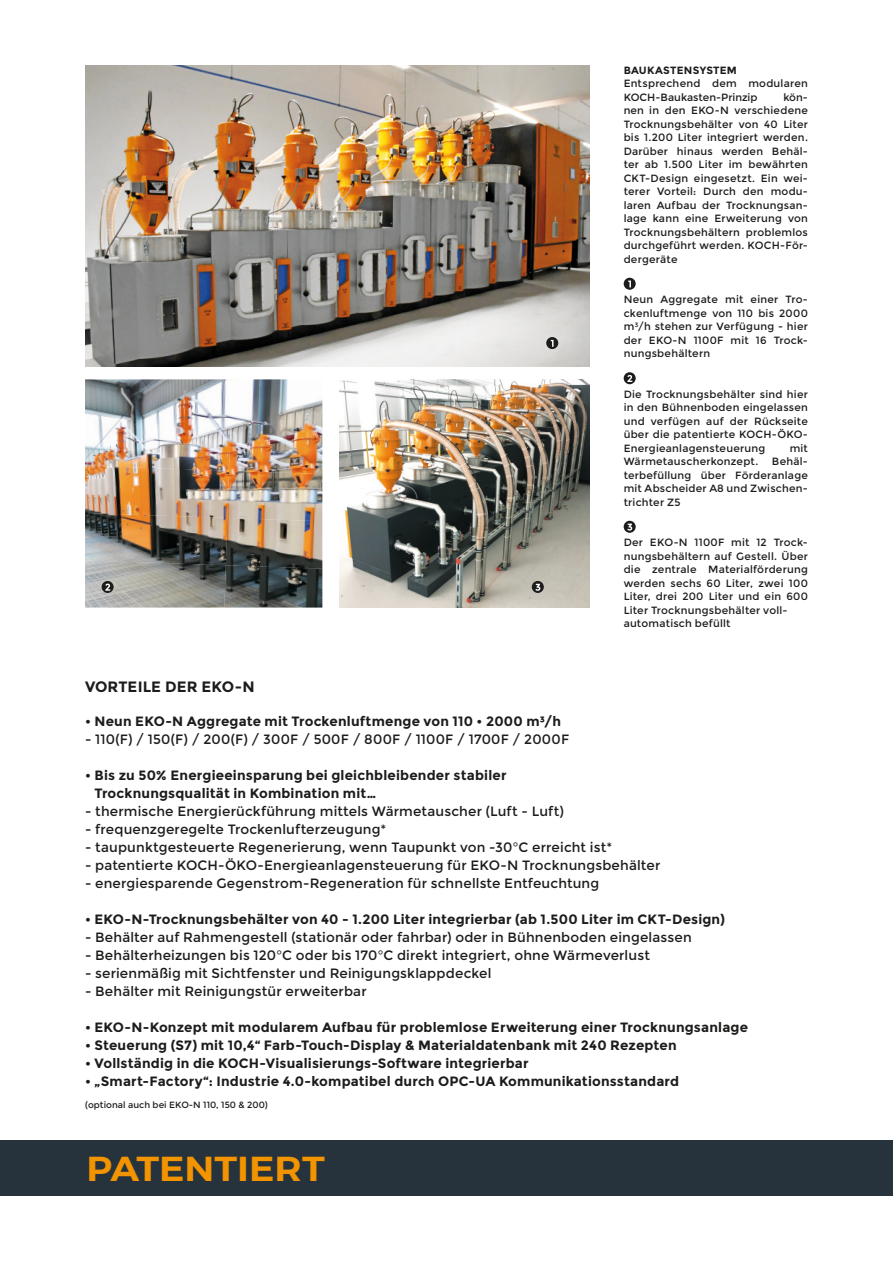
<style>
.page{position:relative;width:893px;height:1263px;background:#fff}
.page>*{position:absolute;margin:0;border:0;box-sizing:border-box;transform-origin:0 0}
.t1{font:600 34.5px "Montserrat";color:#f29300;scale:1.1 1}
.t2{font:700 15px "Montserrat";letter-spacing:.01em;color:#1c1c1b}
.t3{font:13.5px "Montserrat";letter-spacing:.01em;color:#1c1c1b}
.t4{font:700 13.5px/18px "Montserrat";letter-spacing:.015em;color:#1c1c1b}
.t5{font:10.5px/13.5px "Montserrat";letter-spacing:.02em;color:#1c1c1b;text-align:justify}
.t6{font:700 10.5px "Montserrat";letter-spacing:.025em;color:#1c1c1b}
.t7{font:9px "Montserrat";color:#1c1c1b}
</style>
<div class="page">
<div style="left:0;top:1140px;width:893px;height:55px;background:#27333c"></div>
<img style="left:85px;top:66px;width:505px;height:301px">
<img style="left:339px;top:379px;width:251px;height:229px">
<img style="left:85px;top:379px;width:146px;height:39px">
<img style="left:231px;top:379px;width:91px;height:44px">
<img style="left:85px;top:418px;width:146px;height:48px">
<img style="left:229px;top:423px;width:93px;height:48px">
<img style="left:85px;top:466px;width:144px;height:47px">
<img style="left:227px;top:471px;width:95px;height:47px">
<img style="left:85px;top:513px;width:143px;height:47px">
<img style="left:226px;top:518px;width:96px;height:47px">
<img style="left:85px;top:560px;width:141px;height:48px">
<img style="left:224px;top:565px;width:98px;height:43px">
<div style="left:546px;top:337px;width:12px;height:12px;background:#1c1c1b;border-radius:50%"></div>
<svg style="left:551px;top:340px;width:3px;height:7px"></svg>
<div style="left:102px;top:581px;width:12px;height:12px;background:#1c1c1b;border-radius:50%"></div>
<svg style="left:105px;top:584px;width:5px;height:7px"></svg>
<svg style="left:532px;top:581px;width:12px;height:12px"></svg>
<svg style="left:535px;top:584px;width:5px;height:7px"></svg>
<svg style="left:624px;top:278px;width:12px;height:12px"></svg>
<svg style="left:628px;top:281px;width:3px;height:6px"></svg>
<svg style="left:624px;top:372px;width:12px;height:12px"></svg>
<svg style="left:627px;top:375px;width:5px;height:7px"></svg>
<svg style="left:624px;top:521px;width:12px;height:12px"></svg>
<svg style="left:627px;top:524px;width:5px;height:7px"></svg>
<p class="t6" style="left:624px;top:64px;width:115px">BAUKASTENSYSTEM</p>
<p class="t5" style="left:624px;top:77px;width:186px">Entsprechend dem modularen<br>KOCH-Baukasten-Prinzip</p>
<p class="t5" style="left:624px;top:90px;width:186px;text-indent:160px">kön&shy;nen in den EKO-N verschiedene Trocknungsbehälter von 40 Liter bis 1.200 Liter integriert werden.<br>Darüber hinaus werden Behäl&shy;ter ab 1.500 Liter im bewährten CKT-Design eingesetzt. Ein wei&shy;terer Vorteil: Durch den modu&shy;laren Aufbau der Trocknungsan&shy;lage kann eine Erweiterung von Trocknungsbehältern problemlos durchgeführt werden. KOCH-För&shy;dergeräte</p>
<p class="t5" style="left:624px;top:293px;width:186px">Neun Aggregate mit einer Tro&shy;ckenluftmenge von 110 bis 2000 m³/h stehen zur Verfügung - hier der EKO-N 1100F mit 16 Trock&shy;nungsbehältern</p>
<p class="t5" style="left:624px;top:387px;width:186px">Die Trocknungsbehälter sind hier in den Bühnenboden eingelassen und verfügen auf der Rückseite über die patentierte KOCH-ÖKO-Energieanlagensteuerung</p>
<p class="t5" style="left:790px;top:441px;width:20px">mit</p>
<p class="t5" style="left:624px;top:455px;width:136px">Wärmetauscherkonzept.</p>
<p class="t5" style="left:624px;top:455px;width:186px;text-indent:148px">Behäl&shy;terbefüllung über Förderanlage mit Abscheider A8 und Zwischen&shy;trichter Z5</p>
<p class="t5" style="left:624px;top:536px;width:186px;text-align:left">Der EKO-N 1100F mit 12 Trock&shy;nungsbehältern auf Gestell. Über die zentrale Materialförderung werden sechs 60 Liter, zwei 100<br>Liter, drei 200 Liter und ein 600<br>Liter Trocknungsbehälter voll&shy;automatisch befüllt</p>
<h2 class="t2" style="left:85px;top:678px;width:171px">VORTEILE DER EKO-N</h2>
<p class="t4" style="left:85px;top:713px;width:478px">• Neun EKO-N Aggregate mit Trockenluftmenge von 110 • 2000 m³/h</p>
<p class="t3" style="left:85px;top:732px;width:486px">- 110(F) / 150(F) / 200(F) / 300F / 500F / 800F / 1100F / 1700F / 2000F</p>
<p class="t4" style="left:95px;top:767px;width:414px;text-indent:-9px">• Bis zu 50% Energieeinsparung bei gleichbleibender stabiler<br>Trocknungsqualität in Kombination mit…</p>
<p class="t3" style="left:85px;top:804px;width:480px">- thermische Energierückführung mittels Wärmetauscher (Luft - Luft)</p>
<p class="t3" style="left:85px;top:822px;width:303px">- frequenzgeregelte Trockenlufterzeugung*</p>
<p class="t3" style="left:85px;top:840px;width:529px">- taupunktgesteuerte Regenerierung, wenn Taupunkt von -30°C erreicht ist*</p>
<p class="t3" style="left:85px;top:858px;width:577px">- patentierte KOCH-ÖKO-Energieanlagensteuerung für EKO-N Trocknungsbehälter</p>
<p class="t3" style="left:85px;top:876px;width:516px">- energiesparende Gegenstrom-Regeneration für schnellste Entfeuchtung</p>
<p class="t4" style="left:85px;top:911px;width:641px">• EKO-N-Trocknungsbehälter von 40 - 1.200 Liter integrierbar (ab 1.500 Liter im CKT-Design)</p>
<p class="t3" style="left:85px;top:930px;width:608px">- Behälter auf Rahmengestell (stationär oder fahrbar) oder in Bühnenboden eingelassen</p>
<p class="t3" style="left:85px;top:948px;width:566px">- Behälterheizungen bis 120°C oder bis 170°C direkt integriert, ohne Wärmeverlust</p>
<p class="t3" style="left:85px;top:966px;width:408px">- serienmäßig mit Sichtfenster und Reinigungsklappdeckel</p>
<p class="t3" style="left:85px;top:984px;width:283px">- Behälter mit Reinigungstür erweiterbar</p>
<p class="t4" style="left:85px;top:1019px;width:664px">• EKO-N-Konzept mit modularem Aufbau für problemlose Erweiterung einer Trocknungsanlage</p>
<p class="t4" style="left:85px;top:1037px;width:593px">• Steuerung (S7) mit 10,4“ Farb-Touch-Display &amp; Materialdatenbank mit 240 Rezepten</p>
<p class="t4" style="left:85px;top:1055px;width:445px">• Vollständig in die KOCH-Visualisierungs-Software integrierbar</p>
<p class="t4" style="left:85px;top:1073px;width:596px">• „Smart-Factory“: Industrie 4.0-kompatibel durch OPC-UA Kommunikationsstandard</p>
<p class="t7" style="left:85px;top:1100px;width:184px">(optional auch bei EKO-N 110, 150 &amp; 200)</p>
<h1 class="t1" style="left:87px;top:1141px;width:218px">PATENTIERT</h1>
</div>
